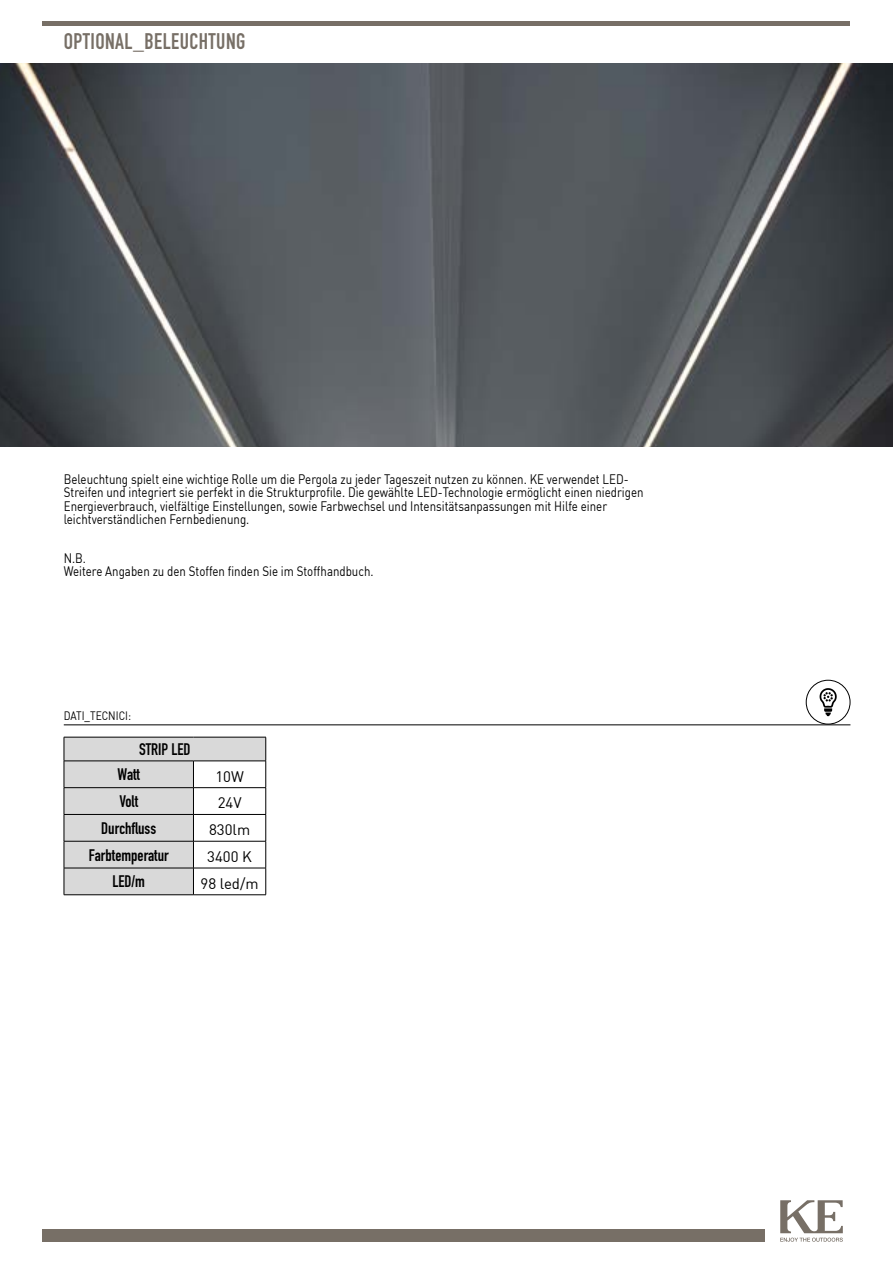
<style>
.page{position:relative;width:893px;height:1263px;background:#fff}
.page>*{position:absolute;margin:0;border:0;box-sizing:border-box;transform-origin:0 0}
.t1{font:22.2px "DIN Engschrift Std";letter-spacing:.02em;color:#776f66}
.t2{font:16.5px/25.2px "DIN Engschrift Std";color:#000}
.t3{font:15px "DIN";color:#000}
.t4{font:13.5px/13.5px "DIN";color:#000;scale:.85 1}
.t5{font:12px "DIN";color:#000;scale:.85 1}
</style>
<div class="page">
<div style="left:43px;top:1229px;width:722px;height:13px;background:#776f66"></div>
<svg style="left:780px;top:1200px;width:63px;height:42px"></svg>
<img style="left:0;top:64px;width:893px;height:382px">
<div style="left:43px;top:21px;width:807px;height:5px;background:#776f66"></div>
<div style="left:806px;top:680px;width:44px;height:44px;border:1px solid #000;border-radius:50%"></div>
<svg style="left:820px;top:688px;width:17px;height:28px"></svg>
<hr style="left:64px;top:724px;width:786px;height:1px;background:#000">
<svg style="left:64px;top:737px;width:202px;height:157px"></svg>
<hr style="left:64px;top:894px;width:129px;height:1px;background:#000">
<hr style="left:193px;top:894px;width:73px;height:1px;background:#000">
<h1 class="t1" style="left:64px;top:28px;width:183px">OPTIONAL_BELEUCHTUNG</h1>
<p class="t4" style="left:64px;top:472px;width:684px">Beleuchtung spielt eine wichtige Rolle um die Pergola zu jeder Tageszeit nutzen zu können. KE verwendet LED-Streifen und integriert sie perfekt in die Strukturprofile. Die gewählte LED-Technologie ermöglicht einen niedrigen Energieverbrauch, vielfältige Einstellungen, sowie Farbwechsel und Intensitätsanpassungen mit Hilfe einer leichtverständlichen Fernbedienung.</p>
<p class="t4" style="left:64px;top:551px;width:366px">N.B.<br>Weitere Angaben zu den Stoffen finden Sie im Stoffhandbuch.</p>
<p class="t5" style="left:64px;top:708px;width:81px">DATI_TECNICI:</p>
<p class="t2" style="left:118px;top:737px;width:75px;text-indent:21px">STRIP LED<br>Watt</p>
<p class="t3" style="left:215px;top:767px;width:30px">10W</p>
<p class="t2" style="left:119px;top:789px;width:20px">Volt</p>
<p class="t3" style="left:218px;top:794px;width:25px">24V</p>
<p class="t2" style="left:101px;top:815px;width:56px">Durchfluss</p>
<p class="t3" style="left:209px;top:820px;width:43px">830lm</p>
<p class="t2" style="left:89px;top:842px;width:81px">Farbtemperatur</p>
<p class="t3" style="left:207px;top:847px;width:46px">3400 K</p>
<p class="t2" style="left:112px;top:869px;width:34px">LED/m</p>
<p class="t3" style="left:201px;top:874px;width:60px">98 led/m</p>
</div>
